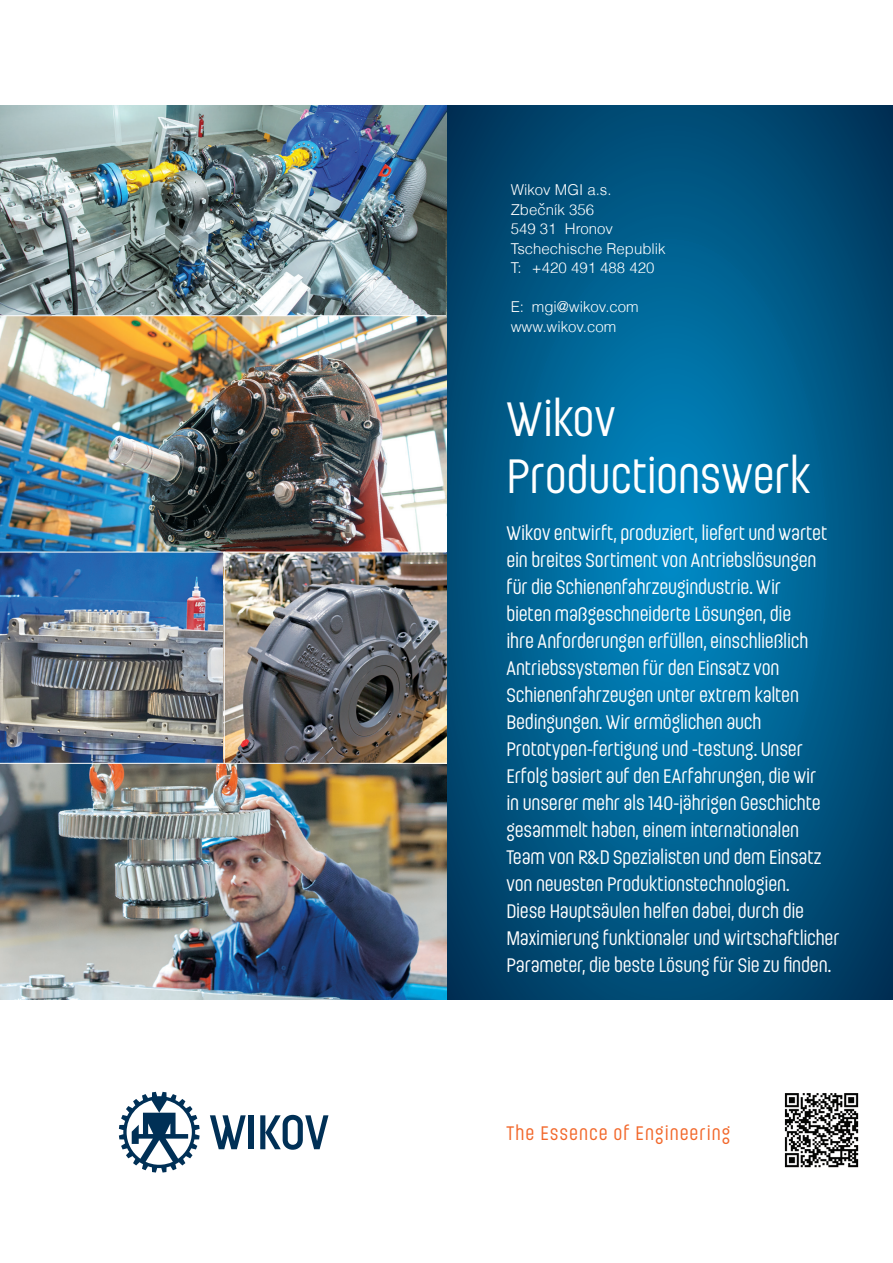
<style>
.page{position:relative;width:893px;height:1263px;background:#fff}
.page>*{position:absolute;margin:0;border:0;box-sizing:border-box;transform-origin:0 0}
.t1{font:48px/57.6px "Ladislav W";letter-spacing:-.005em;color:#fff}
.t2{font:19.5px/27px "Ladislav W";letter-spacing:-.01em;color:#fff}
.t3{font:19.5px "Ladislav W";letter-spacing:.05em;color:#f2672a}
.t4{font:300 18px "Helvetica";color:#fff}
.t5{font:300 15px/19.5px "Helvetica";color:#fff}
</style>
<div class="page">
<img style="left:784px;top:1093px;width:75px;height:75px">
<svg style="left:119px;top:1092px;width:81px;height:80px"></svg>
<svg style="left:210px;top:1115px;width:36px;height:34px"></svg>
<div style="left:249px;top:1115px;width:5px;height:34px;background:#003056"></div>
<svg style="left:260px;top:1115px;width:68px;height:35px"></svg>
<svg style="left:447px;top:105px;width:446px;height:895px;background:#005b89"></svg>
<img style="left:0;top:105px;width:447px;height:895px">
<img style="left:0;top:553px;width:224px;height:210px">
<img style="left:0;top:764px;width:446px;height:236px">
<img style="left:0;top:105px;width:446px;height:210px">
<img style="left:225px;top:552px;width:222px;height:211px">
<hr style="left:0;top:315px;width:446px;height:1px;background:#fff">
<hr style="left:0;top:552px;width:446px;height:1px;background:#fff">
<hr style="left:0;top:763px;width:447px;height:1px;background:#fff">
<hr style="left:224px;top:552px;width:1px;height:211px;background:#fff">
<p class="t5" style="left:511px;top:180px;width:157px">Wikov MGI a.s.<br>Zbecník 356<br>549 31 Hronov<br>Tschechische Republik<br>T: +420 491 488 420</p>
<p class="t5" style="left:511px;top:297px;width:129px">E: mgi@wikov.com www.wikov.com</p>
<p class="t4" style="left:539px;top:198px;width:7px">ˇ</p>
<h1 class="t1" style="left:506px;top:389px;width:305px">Wikov<br>Productionswerk</h1>
<p class="t2" style="left:506px;top:519px;width:335px">Wikov entwirft, produziert, liefert und wartet ein breites Sortiment von Antriebslösungen für die Schienenfahrzeugindustrie. Wir<br>bieten maßgeschneiderte Lösungen, die<br>ihre Anforderungen erfüllen, einschließlich Antriebssystemen für den Einsatz von Schienenfahrzeugen unter extrem kalten Bedingungen. Wir ermöglichen auch Prototypen-fertigung und -testung. Unser Erfolg basiert auf den EArfahrungen, die wir<br>in unserer mehr als 140-jährigen Geschichte gesammelt haben, einem internationalen Team von R&amp;D Spezialisten und dem Einsatz von neuesten Produktionstechnologien.<br>Diese Hauptsäulen helfen dabei, durch die Maximierung funktionaler und wirtschaftlicher Parameter, die beste Lösung für Sie zu finden.</p>
<p class="t3" style="left:506px;top:1121px;width:225px">the Essence of Engineering</p>
</div>
